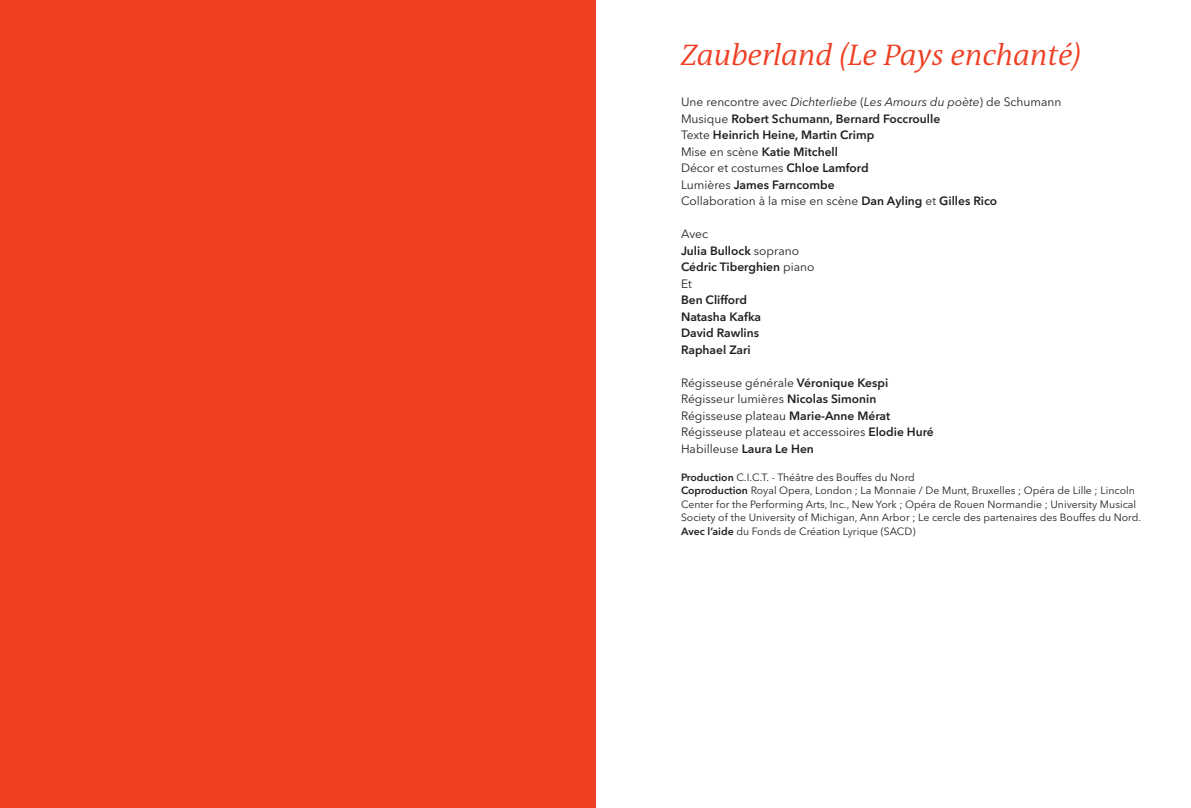
<style>
.page{position:relative;width:1191px;height:808px;background:#fff}
.page>*{position:absolute;margin:0;border:0;box-sizing:border-box;transform-origin:0 0}
.t1{font:italic 300 30px "The Antiqua B W4";color:#ef3e22}
.t2{font:600 12px/16.5px "Avenir Next LT Pro";color:#231f20}
.t3{font:12px/16.5px "Avenir Next LT Pro";color:#231f20}
.t4{font:10.5px/13.5px "Avenir Next LT Pro";color:#231f20}
.s1{font-weight:400}
.s2{font-weight:400;font-style:italic}
.s3{font-weight:600}
</style>
<div class="page">
<div style="left:0;top:0;width:596px;height:808px;background:#ef3e22"></div>
<h1 class="t1" style="left:681px;top:36px;width:402px">Zauberland (Le Pays enchanté)</h1>
<p class="t2" style="left:681px;top:94px;width:382px"><span class="s1">Une rencontre avec</span> <span class="s2">Dichterliebe</span> <span class="s1">(</span><span class="s2">Les Amours du poète</span><span class="s1">) de Schumann Musique</span> Robert Schumann, Bernard Foccroulle<br><span class="s1">Texte</span> Heinrich Heine, Martin Crimp<br><span class="s1">Mise en scène</span> Katie Mitchell<br><span class="s1">Décor et costumes</span> Chloe Lamford<br><span class="s1">Lumières</span> James Farncombe<br><span class="s1">Collaboration à la mise en scène</span> Dan Ayling <span class="s1">et</span> Gilles Rico</p>
<p class="t2" style="left:681px;top:226px;width:135px"><span class="s1">Avec<br></span>Julia Bullock <span class="s1">soprano<br></span>Cédric Tiberghien <span class="s1">piano<br>Et</span></p>
<p class="t2" style="left:681px;top:292px;width:82px">Ben Clifford<br>Natasha Kafka<br>David Rawlins<br>Raphael Zari</p>
<p class="t3" style="left:681px;top:374px;width:254px">Régisseuse générale <span class="s3">Véronique Kespi </span>Régisseur lumières <span class="s3">Nicolas Simonin </span>Régisseuse plateau <span class="s3">Marie-Anne Mérat </span>Régisseuse plateau et accessoires <span class="s3">Elodie Huré </span>Habilleuse <span class="s3">Laura Le Hen</span></p>
<p class="t4" style="left:681px;top:470px;width:462px"><span class="s3">Production</span> C.I.C.T. - Théâtre des Bouffes du Nord<br><span class="s3">Coproduction</span> Royal Opera, London ; La Monnaie / De Munt, Bruxelles ; Opéra de Lille ; Lincoln Center for the Performing Arts, Inc., New York ; Opéra de Rouen Normandie ; University Musical Society of the University of Michigan, Ann Arbor ; Le cercle des partenaires des Bouffes du Nord.<br><span class="s3">Avec l’aide</span> du Fonds de Création Lyrique (SACD)</p>
</div>
